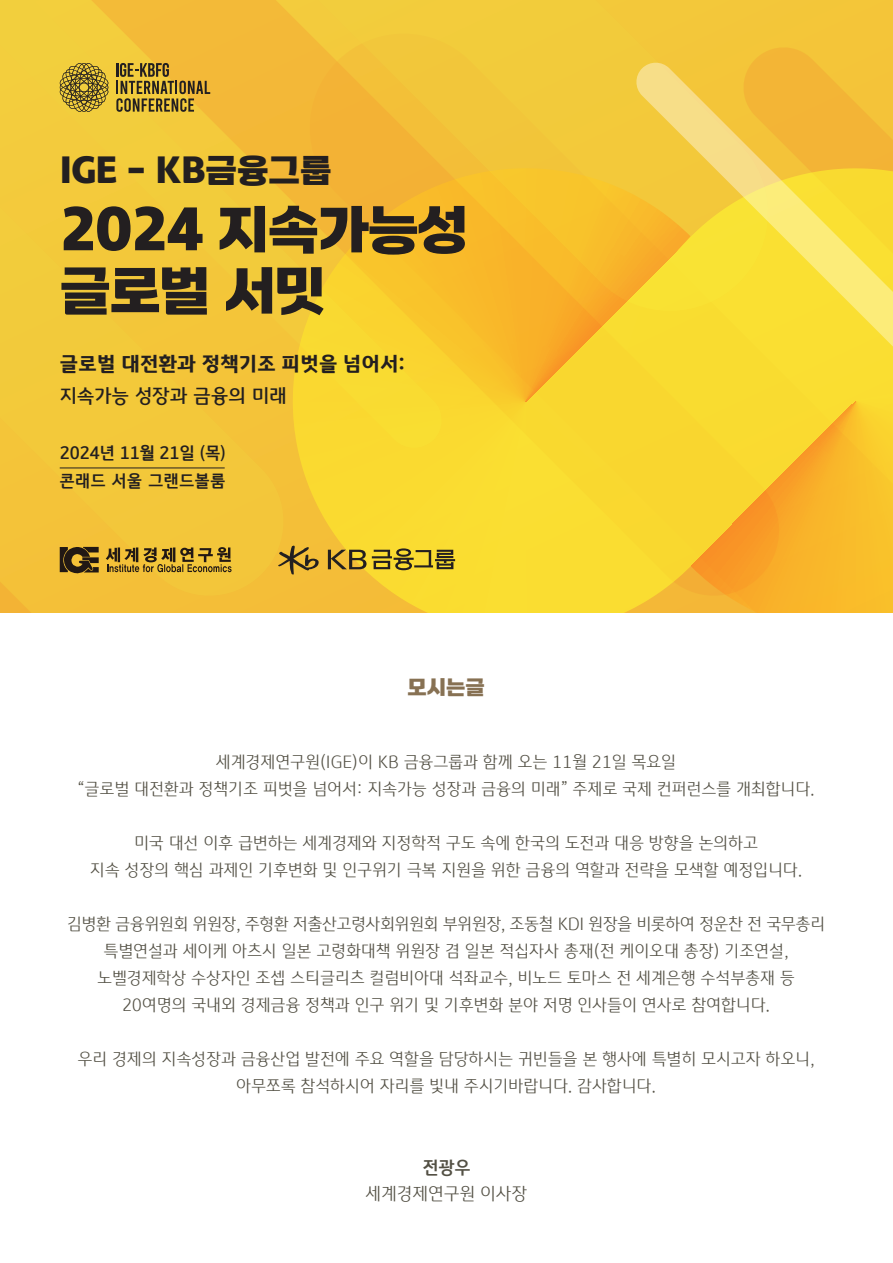
<style>
.page{position:relative;width:893px;height:1263px;background:#fff}
.page>*{position:absolute;margin:0;border:0;box-sizing:border-box;transform-origin:0 0}
.t1{font:800 51px/61.2px "KBFG Display";letter-spacing:-.02em;color:#231f20}
.t2{font:800 31.5px "KBFG Display";color:#231f20}
.t3{font:800 19.5px "KBFG Display";letter-spacing:.02em;color:#231f20}
.t4{font:500 19.5px "KBFG Display";letter-spacing:.02em;color:#231f20}
.t5{font:800 19.2px "KBFG Display";color:#877153}
.t6{font:300 17.4px "KBFG Text";letter-spacing:.02em;color:#535044}
.t7{font:700 17.4px "KBFG Text";color:#535044}
.t8{font:300 16.5px/27px "KBFG Text";letter-spacing:.02em;color:#535044;text-align:center}
.t9{font:700 16.5px/27.8px "KBFG Text";color:#231f20}
</style>
<div class="page">
<svg style="left:283px;top:0;width:496px;height:596px;background:#f2c63e"></svg>
<svg style="left:743px;top:47px;width:150px;height:121px;background:#f3ba38"></svg>
<svg style="left:0;top:596px;width:245px;height:17px;background:#f3bd37"></svg>
<svg style="left:0;top:0;width:283px;height:596px;background:#f2c63a"></svg>
<svg style="left:293px;top:168px;width:329px;height:445px;background:#f8cc2f"></svg>
<svg style="left:622px;top:168px;width:271px;height:445px;background:#f9d034"></svg>
<svg style="left:116px;top:63px;width:94px;height:49px;background:#ae8d31"></svg>
<svg style="left:60px;top:63px;width:48px;height:49px;background:#a78f32"></svg>
<hr style="left:60px;top:468px;width:165px;height:1px;background:#231f20">
<svg style="left:278px;top:546px;width:41px;height:29px"></svg>
<svg style="left:328px;top:548px;width:127px;height:22px;background:#a8902b"></svg>
<svg style="left:60px;top:547px;width:39px;height:27px"></svg>
<svg style="left:106px;top:547px;width:126px;height:25px;background:#a7852b"></svg>
<h2 class="t2" style="left:61px;top:148px;width:272px">IGE - KB금융그룹</h2>
<h1 class="t1" style="left:60px;top:198px;width:411px">2024 지속가능성 글로벌 서밋</h1>
<p class="t3" style="left:60px;top:351px;width:347px">글로벌 대전환과 정책기조 피벗을 넘어서:</p>
<p class="t4" style="left:60px;top:383px;width:228px">지속가능 성장과 금융의 미래</p>
<p class="t9" style="left:60px;top:439px;width:168px">2024년 11월 21일 (목) 콘래드 서울 그랜드볼룸</p>
<p class="t5" style="left:408px;top:673px;width:79px">모시는글</p>
<p class="t8" style="left:78px;top:748px;width:738px">세계경제연구원(IGE)이 KB 금융그룹과 함께 오는 11월 21일 목요일<br>“글로벌 대전환과 정책기조 피벗을 넘어서: 지속가능 성장과 금융의 미래” 주제로 국제 컨퍼런스를 개최합니다.</p>
<p class="t8" style="left:90px;top:829px;width:713px">미국 대선 이후 급변하는 세계경제와 지정학적 구도 속에 한국의 도전과 대응 방향을 논의하고<br>지속 성장의 핵심 과제인 기후변화 및 인구위기 극복 지원을 위한 금융의 역할과 전략을 모색할 예정입니다.</p>
<p class="t8" style="left:67px;top:910px;width:759px">김병환 금융위원회 위원장, 주형환 저출산고령사회위원회 부위원장, 조동철 KDI 원장을 비롯하여 정운찬 전 국무총리 특별연설과 세이케 아츠시 일본 고령화대책 위원장 겸 일본 적십자사 총재(전 케이오대 총장) 기조연설, 노벨경제학상 수상자인 조셉 스티글리츠 컬럼비아대 석좌교수, 비노드 토마스 전 세계은행 수석부총재 등 20여명의 국내외 경제금융 정책과 인구 위기 및 기후변화 분야 저명 인사들이 연사로 참여합니다.</p>
<p class="t8" style="left:78px;top:1045px;width:738px">우리 경제의 지속성장과 금융산업 발전에 주요 역할을 담당하시는 귀빈들을 본 행사에 특별히 모시고자 하오니, 아무쪼록 참석하시어 자리를 빛내 주시기바랍니다. 감사합니다.</p>
<p class="t7" style="left:423px;top:1156px;width:49px">전광우</p>
<p class="t6" style="left:366px;top:1182px;width:163px">세계경제연구원 이사장</p>
</div>
